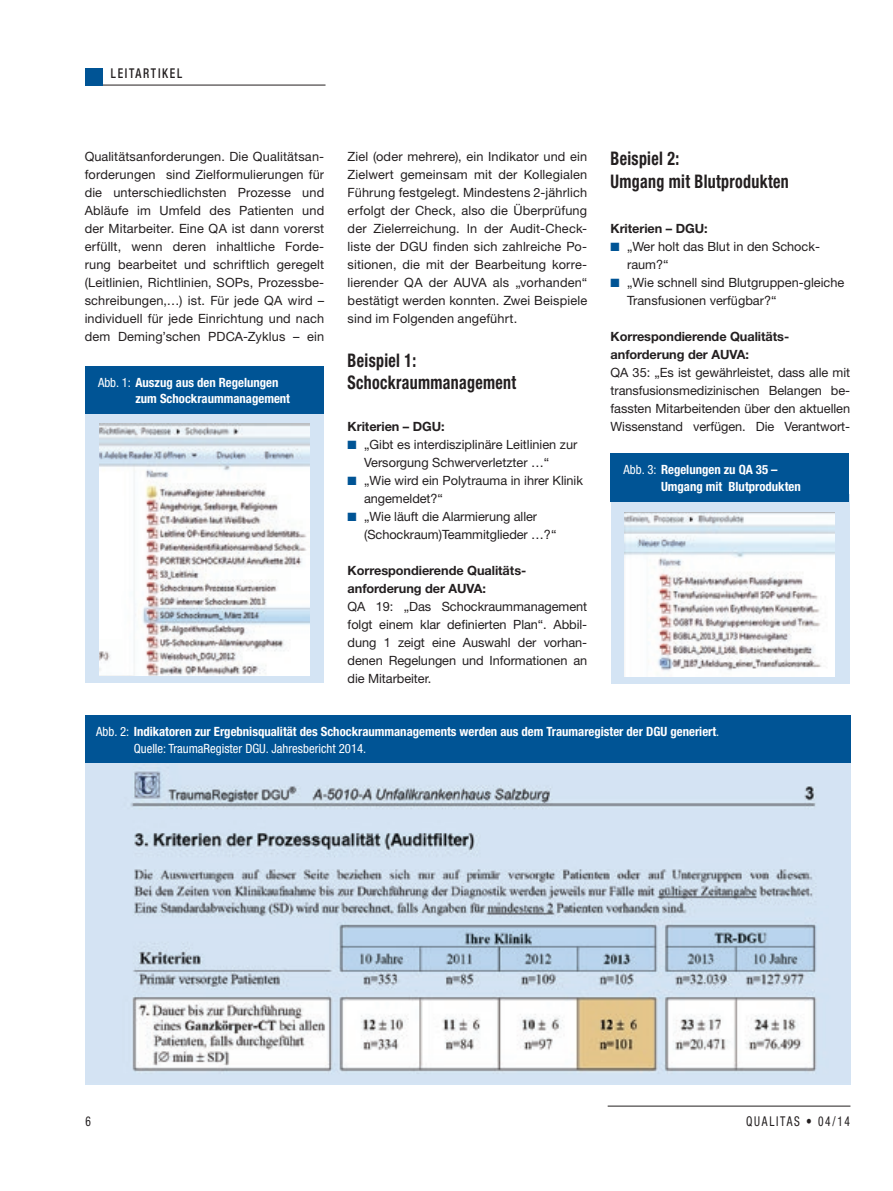
<style>
.page{position:relative;width:893px;height:1191px;background:#fff}
.page>*{position:absolute;margin:0;border:0;box-sizing:border-box;transform-origin:0 0}
.t1{font:700 condensed 18.75px/22.5px "Helvetica Neue LT Std";letter-spacing:.02em;color:#231f20;scale:.85 1}
.t2{font:condensed 13.5px "Helvetica Neue LT Std";letter-spacing:.15em;color:#231f20;scale:.85 1}
.t3{font:500 condensed 13.5px "Helvetica Neue LT Std";color:#231f20;scale:.85 1}
.t4{font:12.75px/18px "Helvetica Neue LT Std";color:#231f20}
.t5{font:700 condensed 12.75px/16.5px "Helvetica Neue LT Std";color:#fff}
.t6{font:700 12.75px/18px "Helvetica Neue LT Std";letter-spacing:-.005em;color:#231f20}
.s1{color:#005495}
.s2{font-weight:400}
</style>
<div class="page">
<hr style="left:85px;top:85px;width:241px;height:1px;background:#231f20">
<div style="left:85px;top:68px;width:17px;height:17px;background:#005495"></div>
<hr style="left:608px;top:1105px;width:242px;height:1px;background:#231f20">
<div style="left:85px;top:715px;width:765px;height:48px;background:#005495"></div>
<img style="left:85px;top:763px;width:765px;height:319px">
<div style="left:85px;top:366px;width:239px;height:48px;background:#005495"></div>
<div style="left:85px;top:414px;width:239px;height:269px;background:#d4e4f4"></div>
<img style="left:99px;top:424px;width:210px;height:251px">
<div style="left:611px;top:494px;width:238px;height:189px;background:#d4e4f4"></div>
<img style="left:625px;top:512px;width:210px;height:164px">
<div style="left:611px;top:453px;width:238px;height:48px;background:#005495"></div>
<p class="t3" style="left:111px;top:65px;width:17px">LEITARTIKEL</p>
<p class="t4" style="left:85px;top:147px;width:241px;text-align:justify">Qualitätsanforderungen. Die Qualitätsan&shy;forderungen sind Zielformulierungen für die unterschiedlichsten Prozesse und Abläufe im Umfeld des Patienten und der Mitarbeiter. Eine QA ist dann vorerst erfüllt, wenn deren inhaltliche Forde&shy;rung bearbeitet und schriftlich geregelt (Leitlinien, Richtlinien, SOPs, Prozessbe&shy;schreibungen,…) ist. Für jede QA wird – individuell für jede Einrichtung und nach dem Deming’schen PDCA-Zyklus – ein</p>
<p class="t4" style="left:348px;top:147px;width:241px;text-align:justify">Ziel (oder mehrere), ein Indikator und ein Zielwert gemeinsam mit der Kollegialen Führung festgelegt. Mindestens 2-jährlich erfolgt der Check, also die Überprüfung der Zielerreichung. In der Audit-Check&shy;liste der DGU finden sich zahlreiche Po&shy;sitionen, die mit der Bearbeitung korre&shy;lierender QA der AUVA als „vorhanden“ bestätigt werden konnten. Zwei Beispiele sind im Folgenden angeführt.</p>
<h1 class="t1" style="left:348px;top:348px;width:200px">Beispiel 1:<br>Schockraummanagement</h1>
<p class="t6" style="left:348px;top:417px;width:99px">Kriterien – DGU:</p>
<p class="t4" style="left:364px;top:435px;width:215px;text-indent:-16px"><span class="s1">■</span> „Gibt es interdisziplinäre Leitlinien zur<br>Versorgung Schwerverletzter …“</p>
<p class="t4" style="left:364px;top:471px;width:220px;text-indent:-16px"><span class="s1">■</span> „Wie wird ein Polytrauma in ihrer Klinik angemeldet?“</p>
<p class="t4" style="left:364px;top:507px;width:194px;text-indent:-16px"><span class="s1">■</span> „Wie läuft die Alarmierung aller (Schockraum)Teammitglieder …?“</p>
<p class="t6" style="left:348px;top:561px;width:179px">Korrespondierende Qualitäts&shy;anforderung der AUVA:</p>
<p class="t4" style="left:348px;top:597px;width:241px;text-align:justify">QA 19: „Das Schockraummanagement folgt einem klar definierten Plan“. Abbil&shy;dung 1 zeigt eine Auswahl der vorhan&shy;denen Regelungen und Informationen an die Mitarbeiter.</p>
<p class="t5" style="left:135px;top:374px;width:156px;text-indent:-37px"><span class="s2">Abb. 1:</span> Auszug aus den Regelungen zum Schockraummanagement</p>
<h1 class="t1" style="left:611px;top:147px;width:211px">Beispiel 2:<br>Umgang mit Blutprodukten</h1>
<p class="t6" style="left:611px;top:219px;width:99px">Kriterien – DGU:</p>
<p class="t4" style="left:627px;top:237px;width:194px;text-indent:-16px"><span class="s1">■</span> „Wer holt das Blut in den Schock&shy;raum?“</p>
<p class="t4" style="left:627px;top:273px;width:219px;text-indent:-16px"><span class="s1">■</span> „Wie schnell sind Blutgruppen-gleiche<br>Transfusionen verfügbar?“</p>
<p class="t6" style="left:611px;top:327px;width:179px">Korrespondierende Qualitäts&shy;anforderung der AUVA:</p>
<p class="t4" style="left:611px;top:363px;width:241px;text-align:justify">QA 35: „Es ist gewährleistet, dass alle mit transfusionsmedizinischen Belangen be&shy;fassten Mitarbeitenden über den aktuellen Wissenstand verfügen. Die Verantwort-</p>
<p class="t5" style="left:661px;top:461px;width:141px;text-indent:-37px"><span class="s2">Abb. 3:</span> Regelungen zu QA 35 –<br>Umgang mit Blutprodukten</p>
<p class="t5" style="left:134px;top:723px;width:587px;text-indent:-37px"><span class="s2">Abb. 2:</span> Indikatoren zur Ergebnisqualität des Schockraummanagements werden aus dem Traumaregister der DGU generiert<span class="s2">.<br>Quelle: TraumaRegister DGU . Jahresbericht 2014.</span></p>
<p class="t2" style="left:85px;top:1113px;width:8px">6</p>
<p class="t2" style="left:746px;top:1113px;width:124px">QUALITAS • 04/14</p>
</div>
